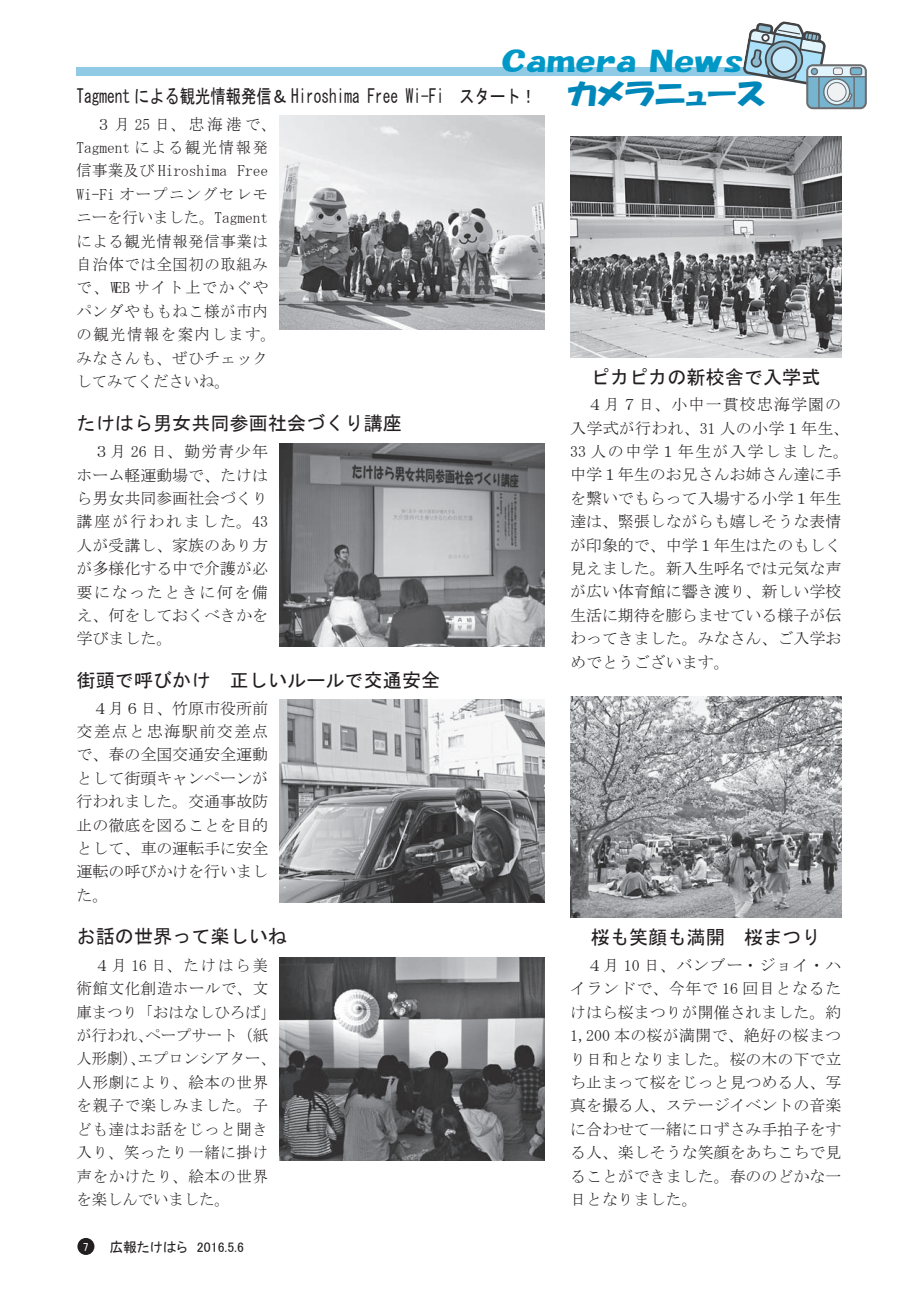
<style>
.page{position:relative;width:919px;height:1289px;background:#fff}
.page>*{position:absolute;margin:0;border:0;box-sizing:border-box;transform-origin:0 0}
.t1{font:28.65px "HGP Soei Kakupoptai";color:#0087ba;scale:1.15 1}
.t2{font:27.6px "HGP Soei Kakupoptai";color:#0098c6;scale:1.42 1}
.t3{font:19.2px "MS Gothic";color:#231f20}
.t4{font:19.2px "MS Gothic";color:#231f20;scale:.8 1}
.t5{font:15.9px/23.4px "MS Mincho";color:#231f20;text-align:justify}
.t6{font:15.9px/23.4px "MS Mincho";letter-spacing:.045em;color:#231f20;scale:.96 1}
.t7{font:15.9px/23.4px "MS Mincho";letter-spacing:.05em;color:#231f20;scale:.96 1}
.t8{font:15.9px/23.4px "MS Mincho";color:#231f20;scale:.96 1}
.t9{font:15.9px "MS Mincho";letter-spacing:.105em;color:#231f20;scale:.96 1}
.t10{font:15.9px "MS Mincho";letter-spacing:.225em;color:#231f20;scale:.96 1}
.t11{font:15.9px "MS Mincho";letter-spacing:.13em;color:#231f20;scale:.96 1}
.t12{font:13.8px "MS P Gothic";color:#231f20}
.t13{font:11.7px "MS P Gothic";color:#fff}
</style>
<div class="page">
<div style="left:77px;top:1237px;width:17px;height:17px;background:#231f20;border-radius:50%"></div>
<div style="left:77px;top:67px;width:764px;height:8px;background:#91cae4"></div>
<img style="left:280px;top:443px;width:264px;height:203px">
<img style="left:280px;top:699px;width:264px;height:203px">
<img style="left:280px;top:116px;width:264px;height:214px">
<img style="left:280px;top:957px;width:264px;height:203px">
<img style="left:570px;top:136px;width:271px;height:221px">
<svg style="left:807px;top:66px;width:58px;height:42px"></svg>
<div style="left:818px;top:77px;width:36px;height:31px;background:#76b4cf"></div>
<div style="left:818px;top:76px;width:36px;height:33px;border:1px solid #6c6c6f"></div>
<svg style="left:740px;top:21px;width:126px;height:82px"></svg>
<svg style="left:823px;top:79px;width:26px;height:26px"></svg>
<div style="left:823px;top:78px;width:27px;height:28px;border:1px solid #6c6c6f;border-radius:50%"></div>
<div style="left:827px;top:83px;width:19px;height:18px;background:#f0f1f2;border-radius:50%"></div>
<div style="left:826px;top:82px;width:20px;height:20px;border:1px solid #6c6c6f;border-radius:50%"></div>
<div style="left:850px;top:68px;width:11px;height:7px;background:#76b4cf;border-radius:2px"></div>
<div style="left:849px;top:67px;width:13px;height:8px;border:1px solid #6c6c6f;border-radius:2px"></div>
<div style="left:833px;top:68px;width:9px;height:7px;background:#f0f1f2;border-radius:2px"></div>
<div style="left:832px;top:67px;width:10px;height:8px;border:1px solid #6c6c6f;border-radius:2px"></div>
<img style="left:570px;top:696px;width:271px;height:221px">
<h2 class="t2" style="left:501px;top:48px;width:96px">Camera</h2>
<h1 class="t1" style="left:567px;top:80px;width:174px">カメラニュース</h1>
<h2 class="t2" style="left:649px;top:48px;width:68px">News</h2>
<p class="t4" style="left:77px;top:87px;width:576px">Tagment による観光情報発信＆ Hiroshima Free Wi-Fi　スタート！</p>
<p class="t10" style="left:96px;top:116px;width:189px">３月25日、忠海港で、</p>
<p class="t9" style="left:77px;top:139px;width:201px">Tagment による観光情報発</p>
<p class="t8" style="left:237px;top:159px;width:33px">Free</p>
<p class="t6" style="left:77px;top:159px;width:209px">信事業及び Hiroshima<br>Wi-Fi オープニングセレモニーを行いました。Tagmentによる観光情報発信事業は自治体では全国初の取組みで、WEB サイト上でかぐやパンダやももねこ様が市内の観光情報を案内します。みなさんも、ぜひチェックしてみてくださいね。</p>
<p class="t3" style="left:77px;top:413px;width:327px">たけはら男女共同参画社会づくり講座</p>
<p class="t5" style="left:77px;top:440px;width:193px">　３月 26 日、勤労青少年ホーム軽運動場で、たけはら男女共同参画社会づくり講座が行われました。43人が受講し、家族のあり方が多様化する中で介護が必要になったときに何を備え、何をしておくべきかを学びました。</p>
<p class="t3" style="left:77px;top:670px;width:365px">街頭で呼びかけ　正しいルールで交通安全</p>
<p class="t5" style="left:77px;top:696px;width:193px">　４月６日、竹原市役所前交差点と忠海駅前交差点で、春の全国交通安全運動として街頭キャンペーンが行われました。交通事故防止の徹底を図ることを目的として、車の運転手に安全運転の呼びかけを行いました。</p>
<p class="t3" style="left:77px;top:926px;width:212px">お話の世界って楽しいね</p>
<p class="t11" style="left:94px;top:957px;width:182px">４月16 日、たけはら美</p>
<p class="t7" style="left:77px;top:976px;width:201px">術館文化創造ホールで、文</p>
<p class="t8" style="left:77px;top:1000px;width:209px">庫まつり「おはなしひろば「</p>
<p class="t8" style="left:145px;top:1023px;width:129px">ペープサート（紙</p>
<p class="t8" style="left:138px;top:1023px;width:145px;text-indent:-61px">が行われ、<br>エプロンシアター、</p>
<p class="t7" style="left:77px;top:1047px;width:201px">人形劇）、<br>人形劇により、絵本の世界を親子で楽しみました。子ども達はお話をじっと聞き入り、笑ったり一緒に掛け声をかけたり、絵本の世界を楽しんでいました。</p>
<p class="t13" style="left:83px;top:1240px;width:7px">7</p>
<p class="t12" style="left:109px;top:1240px;width:80px">広報たけはら</p>
<p class="t12" style="left:197px;top:1240px;width:49px">2016.5.6</p>
<p class="t3" style="left:590px;top:367px;width:231px">ピカピカの新校舎で入学式</p>
<p class="t5" style="left:570px;top:393px;width:280px;text-align:left">　４月７日、小中一貫校忠海学園の入学式が行われ、31 人の小学１年生、<br>33 人の中学１年生が入学しました。中学１年生のお兄さんお姉さん達に手を繋いでもらって入場する小学１年生達は、緊張しながらも嬉しそうな表情が印象的で、中学１年生はたのもしく見えました。新入生呼名では元気な声が広い体育館に響き渡り、新しい学校生活に期待を膨らませている様子が伝わってきました。みなさん、ご入学おめでとうございます。</p>
<p class="t3" style="left:590px;top:927px;width:231px">桜も笑顔も満開　桜まつり</p>
<p class="t5" style="left:570px;top:953px;width:273px">　４月 10 日、バンブー・ジョイ・ハイランドで、今年で 16 回目となるたけはら桜まつりが開催されました。約1,200 本の桜が満開で、絶好の桜まつり日和となりました。桜の木の下で立ち止まって桜をじっと見つめる人、写真を撮る人、ステージイベントの音楽に合わせて一緒に口ずさみ手拍子をする人、楽しそうな笑顔をあちこちで見ることができました。春ののどかな一日となりました。</p>
</div>
